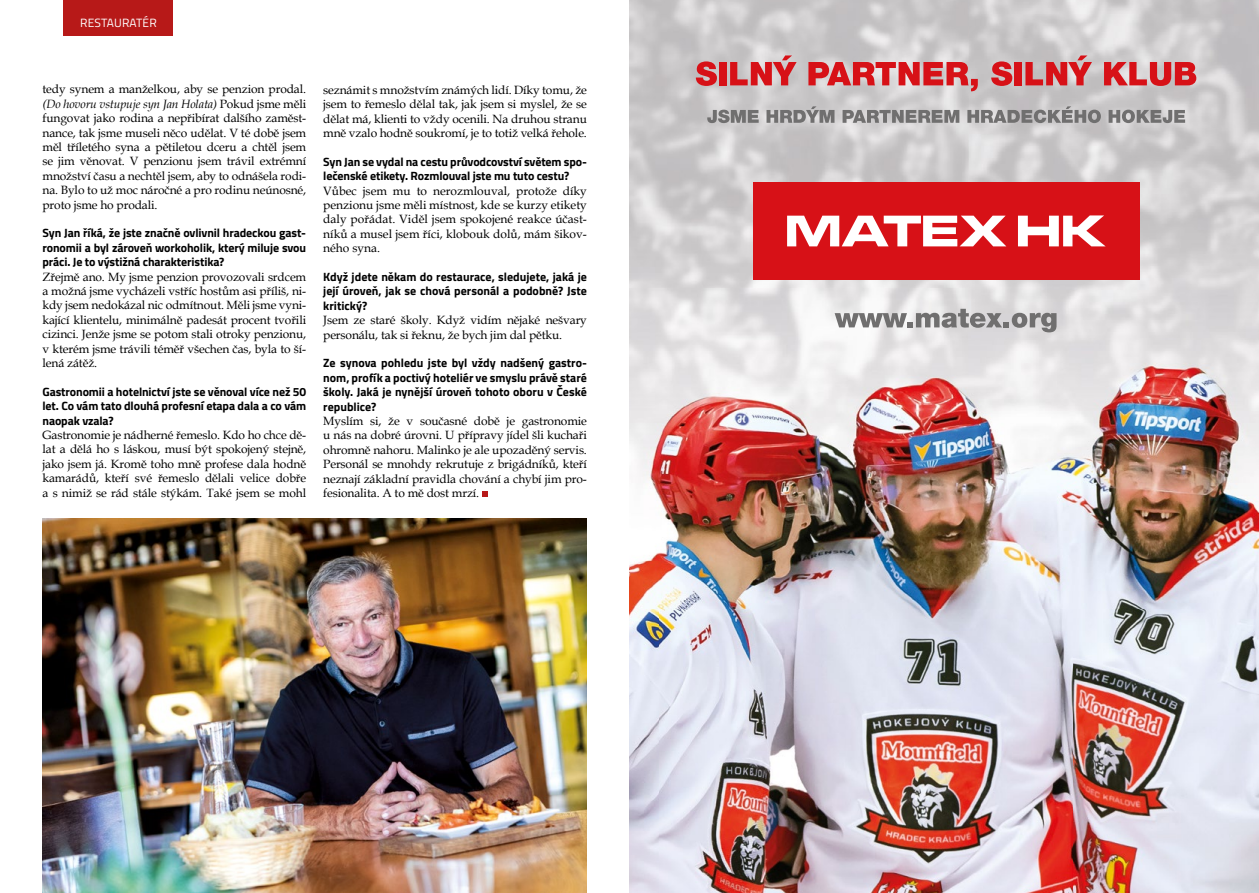
<style>
.page{position:relative;width:1259px;height:893px;background:#fff}
.page>*{position:absolute;margin:0;border:0;box-sizing:border-box;transform-origin:0 0}
.t1{font:12px/14.4px "Book Antiqua";letter-spacing:-.01em;color:#000;text-align:justify}
.t2{font:700 12px/14.4px "Titillium";letter-spacing:-.01em;color:#000;text-align:justify}
.t3{font:12px "Titillium Web";letter-spacing:.01em;color:#fff}
.s1{font-style:italic}
</style>
<div class="page">
<img style="left:43px;top:519px;width:544px;height:374px">
<img style="left:629px;top:0;width:630px;height:893px">
<svg style="left:707px;top:110px;width:51px;height:13px"></svg>
<svg style="left:766px;top:106px;width:68px;height:17px"></svg>
<svg style="left:842px;top:110px;width:117px;height:13px"></svg>
<svg style="left:967px;top:106px;width:134px;height:17px"></svg>
<svg style="left:1108px;top:110px;width:77px;height:13px"></svg>
<svg style="left:696px;top:61px;width:21px;height:25px"></svg>
<div style="left:719px;top:62px;width:7px;height:23px;background:#d71117"></div>
<svg style="left:730px;top:55px;width:66px;height:30px"></svg>
<svg style="left:808px;top:62px;width:170px;height:29px"></svg>
<svg style="left:991px;top:61px;width:21px;height:25px"></svg>
<div style="left:1014px;top:62px;width:7px;height:23px;background:#d71117"></div>
<svg style="left:1025px;top:55px;width:67px;height:30px"></svg>
<svg style="left:1104px;top:62px;width:92px;height:24px"></svg>
<div style="left:753px;top:182px;width:386px;height:98px;background:#d71117"></div>
<svg style="left:787px;top:215px;width:318px;height:31px"></svg>
<svg style="left:834px;top:309px;width:222px;height:23px"></svg>
<svg style="left:482px;top:491px;width:5px;height:6px"></svg>
<div style="left:64px;top:0;width:109px;height:35px;background:#b71918"></div>
<p class="t3" style="left:80px;top:14px;width:78px">RESTAURATÉR</p>
<p class="t1" style="left:43px;top:82px;width:265px">tedy synem a manželkou, aby se penzion prodal. <span class="s1">(Do hovoru vstupuje syn Jan Holata)</span> Pokud jsme měli fungovat jako rodina a nepřibírat dalšího zaměst&shy;nance, tak jsme museli něco udělat. V té době jsem měl tříletého syna a pětiletou dceru a chtěl jsem se jim věnovat. V penzionu jsem trávil extrémní množství času a nechtěl jsem, aby to odnášela rodi&shy;na. Bylo to už moc náročné a pro rodinu neúnosné, proto jsme ho prodali.</p>
<p class="t2" style="left:43px;top:225px;width:265px">Syn Jan říká, že jste značně ovlivnil hradeckou gast&shy;ronomii a byl zároveň workoholik, který miluje svou práci. Je to výstižná charakteristika?</p>
<p class="t1" style="left:43px;top:269px;width:265px">Zřejmě ano. My jsme penzion provozovali srdcem a možná jsme vycházeli vstříc hostům asi příliš, ni&shy;kdy jsem nedokázal nic odmítnout. Měli jsme vyni&shy;kající klientelu, minimálně padesát procent tvořili cizinci. Jenže jsme se potom stali otroky penzionu, v kterém jsme trávili téměř všechen čas, byla to ší&shy;lená zátěž.</p>
<p class="t2" style="left:43px;top:384px;width:265px">Gastronomii a hotelnictví jste se věnoval více než 50 let. Co vám tato dlouhá profesní etapa dala a co vám naopak vzala?</p>
<p class="t1" style="left:43px;top:427px;width:265px">Gastronomie je nádherné řemeslo. Kdo ho chce dě&shy;lat a dělá ho s láskou, musí být spokojený stejně, jako jsem já. Kromě toho mně profese dala hodně kamarádů, kteří své řemeslo dělali velice dobře a s nimiž se rád stále stýkám. Také jsem se mohl</p>
<p class="t1" style="left:323px;top:82px;width:265px">seznámit s množstvím známých lidí. Díky tomu, že jsem to řemeslo dělal tak, jak jsem si myslel, že se dělat má, klienti to vždy ocenili. Na druhou stranu mně vzalo hodně soukromí, je to totiž velká řehole.</p>
<p class="t2" style="left:323px;top:154px;width:265px">Syn Jan se vydal na cestu průvodcovství světem spo&shy;lečenské etikety. Rozmlouval jste mu tuto cestu?</p>
<p class="t1" style="left:323px;top:183px;width:265px">Vůbec jsem mu to nerozmlouval, protože díky penzionu jsme měli místnost, kde se kurzy etikety daly pořádat. Viděl jsem spokojené reakce účast&shy;níků a musel jsem říci, klobouk dolů, mám šikov&shy;ného syna.</p>
<p class="t2" style="left:323px;top:269px;width:265px">Když jdete někam do restaurace, sledujete, jaká je její úroveň, jak se chová personál a podobně? Jste kritický?</p>
<p class="t1" style="left:323px;top:313px;width:265px">Jsem ze staré školy. Když vidím nějaké nešvary personálu, tak si řeknu, že bych jim dal pětku.</p>
<p class="t2" style="left:323px;top:355px;width:265px">Ze synova pohledu jste byl vždy nadšený gastro&shy;nom, profík a poctivý hoteliér ve smyslu právě staré školy. Jaká je nynější úroveň tohoto oboru v České republice?</p>
<p class="t1" style="left:323px;top:413px;width:265px">Myslím si, že v současné době je gastronomie u nás na dobré úrovni. U přípravy jídel šli kuchaři ohromně nahoru. Malinko je ale upozaděný servis.<br>Personál se mnohdy rekrutuje z brigádníků, kteří neznají základní pravidla chování a chybí jim pro&shy;fesionalita. A to mě dost mrzí.</p>
</div>
